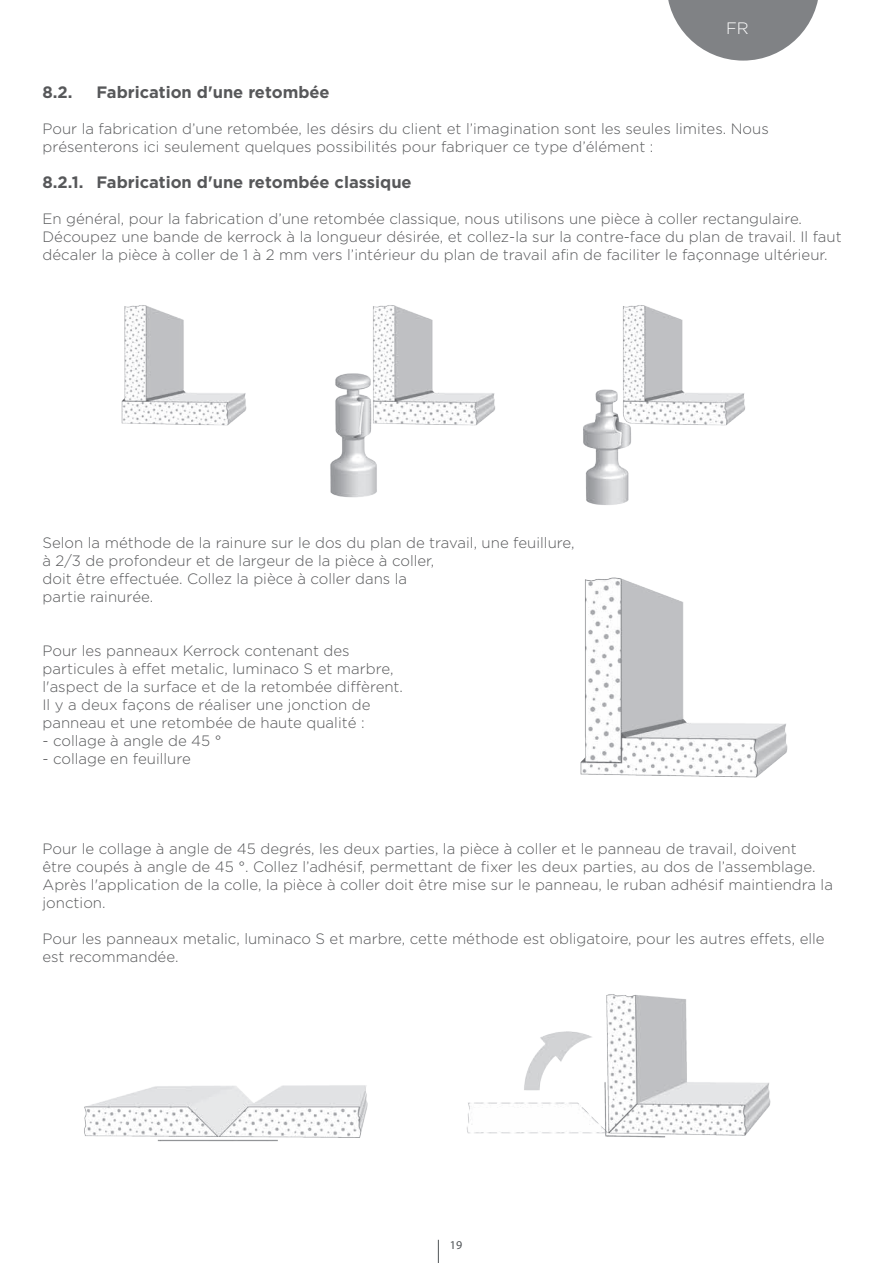
<style>
.page{position:relative;width:893px;height:1263px;background:#fff}
.page>*{position:absolute;margin:0;border:0;box-sizing:border-box;transform-origin:0 0}
.PODNASLOV{font:700 16.5px "Gotham BU";color:#57585a}
.t1{font:300 16.5px "Gotham BU";color:#fff}
.BODY{font:300 15px/18px "Gotham BU";color:#57585a}
.t2{font:12px "Myriad Pro";color:#505457}
</style>
<div class="page">
<img style="left:121px;top:305px;width:624px;height:200px">
<img style="left:466px;top:994px;width:305px;height:144px">
<img style="left:580px;top:577px;width:208px;height:201px">
<img style="left:84px;top:1085px;width:284px;height:57px">
<svg style="left:438px;top:1240px;width:1px;height:23px"></svg>
<svg style="left:668px;top:0;width:150px;height:61px"></svg>
<p class="t1" style="left:726px;top:20px;width:24px">FR</p>
<p class="PODNASLOV" style="left:43px;top:83px;width:32px">8.2.</p>
<p class="PODNASLOV" style="left:97px;top:83px;width:235px">Fabrication d'une retombée</p>
<p class="BODY" style="left:43px;top:120px;width:728px">Pour la fabrication d’une retombée, les désirs du client et l’imagination sont les seules limites. Nous présenterons ici seulement quelques possibilités pour fabriquer ce type d’élément :</p>
<p class="PODNASLOV" style="left:43px;top:173px;width:371px">8.2.1. Fabrication d'une retombée classique</p>
<p class="BODY" style="left:43px;top:210px;width:801px">En général, pour la fabrication d’une retombée classique, nous utilisons une pièce à coller rectangulaire.<br>Découpez une bande de kerrock à la longueur désirée, et collez-la sur la contre-face du plan de travail. Il faut décaler la pièce à coller de 1 à 2 mm vers l’intérieur du plan de travail afin de faciliter le façonnage ultérieur.</p>
<p class="BODY" style="left:43px;top:534px;width:534px">Selon la méthode de la rainure sur le dos du plan de travail, une feuillure,</p>
<p class="BODY" style="left:43px;top:552px;width:393px">à 2/3 de profondeur et de largeur de la pièce à coller,</p>
<p class="BODY" style="left:43px;top:570px;width:366px">doit être effectuée. Collez la pièce à coller dans la</p>
<p class="BODY" style="left:43px;top:588px;width:112px">partie rainurée.</p>
<p class="BODY" style="left:43px;top:642px;width:362px">Pour les panneaux Kerrock contenant des particules à effet metalic, luminaco S et marbre, l'aspect de la surface et de la retombée diffèrent.<br>Il y a deux façons de réaliser une jonction de panneau et une retombée de haute qualité :</p>
<p class="BODY" style="left:43px;top:732px;width:181px">- collage à angle de 45 °</p>
<p class="BODY" style="left:43px;top:750px;width:150px">- collage en feuillure</p>
<p class="BODY" style="left:43px;top:840px;width:792px">Pour le collage à angle de 45 degrés, les deux parties, la pièce à coller et le panneau de travail, doivent<br>être coupés à angle de 45 °. Collez l’adhésif, permettant de fixer les deux parties, au dos de l’assemblage.<br>Après l'application de la colle, la pièce à coller doit être mise sur le panneau, le ruban adhésif maintiendra la jonction.</p>
<p class="BODY" style="left:43px;top:930px;width:784px">Pour les panneaux metalic, luminaco S et marbre, cette méthode est obligatoire, pour les autres effets, elle est recommandée.</p>
<p class="t2" style="left:450px;top:1238px;width:14px">19</p>
</div>
